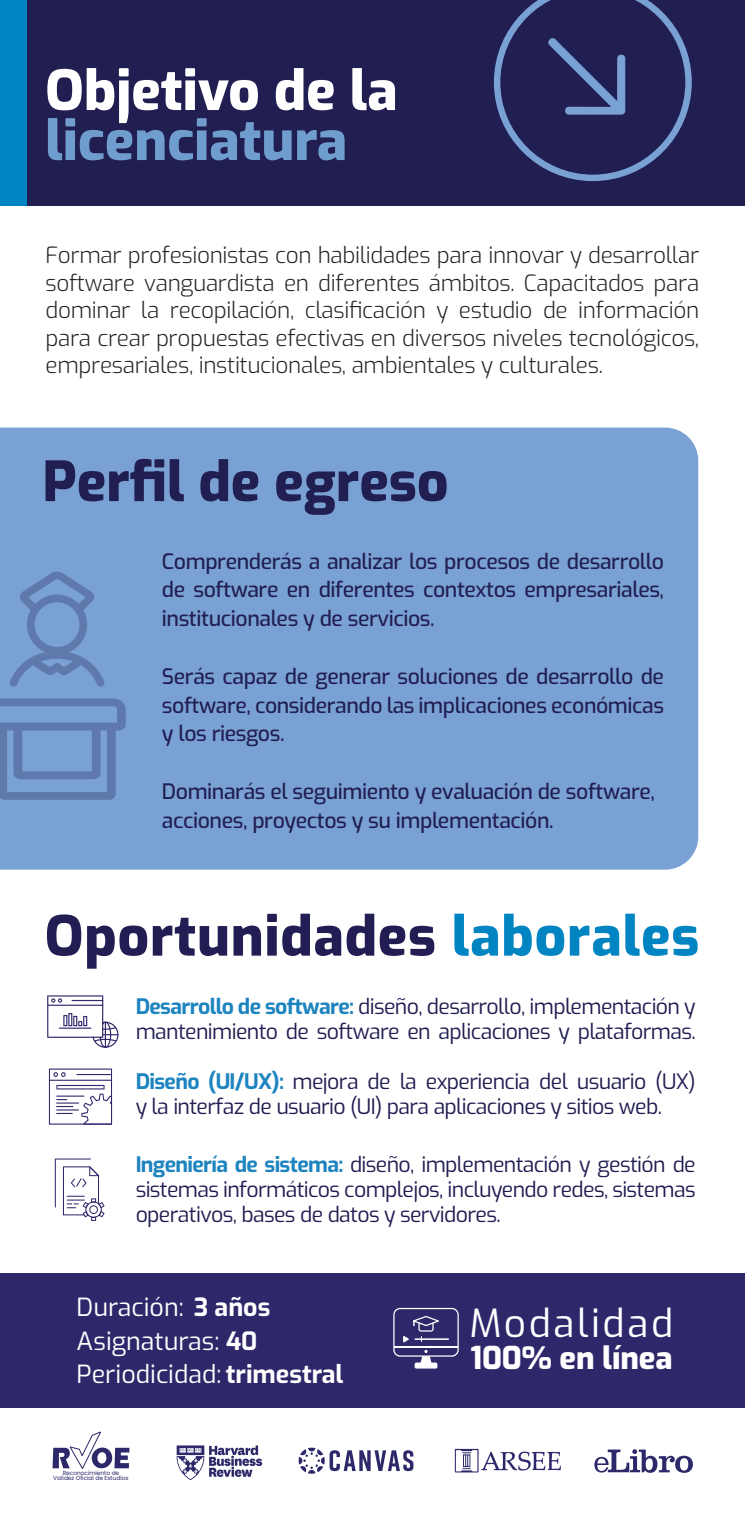
<style>
.page{position:relative;width:745px;height:1517px;background:#fff}
.page>*{position:absolute;margin:0;border:0;box-sizing:border-box;transform-origin:0 0}
.t1{font:800 55px "Exo";letter-spacing:.015em;color:#221e53}
.t2{font:800 55px "Exo";color:#211e52}
.t3{font:800 55px "Exo";color:#fff}
.t4{font:800 55px "Exo";color:#6f9dcd}
.t5{font:38.5px "Exo";letter-spacing:.065em;color:#fff}
.t6{font:800 31px "Exo";letter-spacing:-.005em;color:#fff}
.t7{font:25px "Exo";color:#fff}
.t8{font:300 22.5px/27.5px "Exo";letter-spacing:-.015em;color:#231f20;text-align:justify}
.t9{font:21.25px/25px "Exo";letter-spacing:-.03em;color:#211e52}
.t10{font:500 21.25px/28.8px "Exo";letter-spacing:-.02em;color:#211e52;text-align:justify}
.t11{font:5.75px/5.8px "Poppins";letter-spacing:-.005em;color:#2c286a;text-align:center}
.s1{color:#0084c2}
.s2{font-weight:700;color:#1d84c0}
.s3{font-weight:700}
</style>
<div class="page">
<div style="left:0;top:427px;width:697px;height:442px;background:#7aa1d4"></div>
<svg style="left:454px;top:1448px;width:106px;height:24px"></svg>
<svg style="left:298px;top:1447px;width:115px;height:26px"></svg>
<svg style="left:52px;top:1431px;width:77px;height:38px"></svg>
<svg style="left:176px;top:1445px;width:86px;height:35px"></svg>
<svg style="left:594px;top:1449px;width:98px;height:23px"></svg>
<div style="left:0;top:0;width:744px;height:206px;background:#211e52"></div>
<svg style="left:493px;top:0;width:198px;height:181px"></svg>
<div style="left:0;top:0;width:27px;height:206px;background:#0084c2"></div>
<svg style="left:0;top:698px;width:126px;height:102px;background:#6e8fc3"></svg>
<svg style="left:9px;top:571px;width:96px;height:116px;background:#7195c8"></svg>
<div style="left:0;top:1272px;width:744px;height:135px;background:#2e286b"></div>
<div style="left:393px;top:1307px;width:65px;height:49px;border:1px solid #fff;border-radius:6px"></div>
<hr style="left:414px;top:1338px;width:34px;height:2px;background:#fff">
<svg style="left:403px;top:1315px;width:36px;height:27px"></svg>
<hr style="left:393px;top:1346px;width:64px;height:2px;background:#fff">
<div style="left:414px;top:1362px;width:23px;height:6px;background:#fff;border-radius:2px"></div>
<svg style="left:420px;top:1349px;width:11px;height:14px"></svg>
<svg style="left:47px;top:995px;width:71px;height:52px"></svg>
<svg style="left:55px;top:1158px;width:49px;height:63px"></svg>
<svg style="left:49px;top:1068px;width:63px;height:56px"></svg>
<h1 class="t3" style="left:45px;top:48px;width:354px">Objetivo de la</h1>
<h1 class="t4" style="left:45px;top:98px;width:303px">licenciatura</h1>
<p class="t8" style="left:46px;top:240px;width:654px">Formar profesionistas con habilidades para innovar y desarrollar software vanguardista en diferentes ámbitos. Capacitados para dominar la recopilación, clasificación y estudio de información para crear propuestas efectivas en diversos niveles tecnológicos, empresariales, institucionales, ambientales y culturales.</p>
<h1 class="t2" style="left:42px;top:439px;width:407px">Perfil de egreso</h1>
<p class="t10" style="left:162px;top:545px;width:503px">Comprenderás a analizar los procesos de desarrollo de software en diferentes contextos empresariales, institucionales y de servicios.</p>
<p class="t10" style="left:162px;top:660px;width:503px">Serás capaz de generar soluciones de desarrollo de software, considerando las implicaciones económicas y los riesgos.</p>
<p class="t10" style="left:162px;top:775px;width:494px">Dominarás el seguimiento y evaluación de software, acciones, proyectos y su implementación.</p>
<h1 class="t1" style="left:45px;top:893px;width:655px">Oportunidades <span class="s1">laborales</span></h1>
<p class="t9" style="left:136px;top:992px;width:561px"><span class="s2">Desarrollo de software:</span> diseño, desarrollo, implementación y mantenimiento de software en aplicaciones y plataformas.</p>
<p class="t9" style="left:136px;top:1068px;width:561px"><span class="s2">Diseño (UI/UX):</span> mejora de la experiencia del usuario (UX) y la interfaz de usuario (UI) para aplicaciones y sitios web.</p>
<p class="t9" style="left:136px;top:1151px;width:561px;text-align:justify"><span class="s2">Ingeniería de sistema:</span> diseño, implementación y gestión de sistemas informáticos complejos, incluyendo redes, sistemas operativos, bases de datos y servidores.</p>
<p class="t7" style="left:77px;top:1288px;width:195px">Duración: <span class="s3">3 años</span></p>
<p class="t7" style="left:77px;top:1322px;width:182px">Asignaturas: <span class="s3">40</span></p>
<p class="t7" style="left:77px;top:1355px;width:268px">Periodicidad: <span class="s3">trimestral</span></p>
<p class="t11" style="left:53px;top:1469px;width:77px">Reconocimiento de<br>Validez Oficial de Estudios</p>
<h2 class="t5" style="left:469px;top:1294px;width:205px">Modalidad</h2>
<h3 class="t6" style="left:470px;top:1333px;width:203px">100% en línea</h3>
</div>
